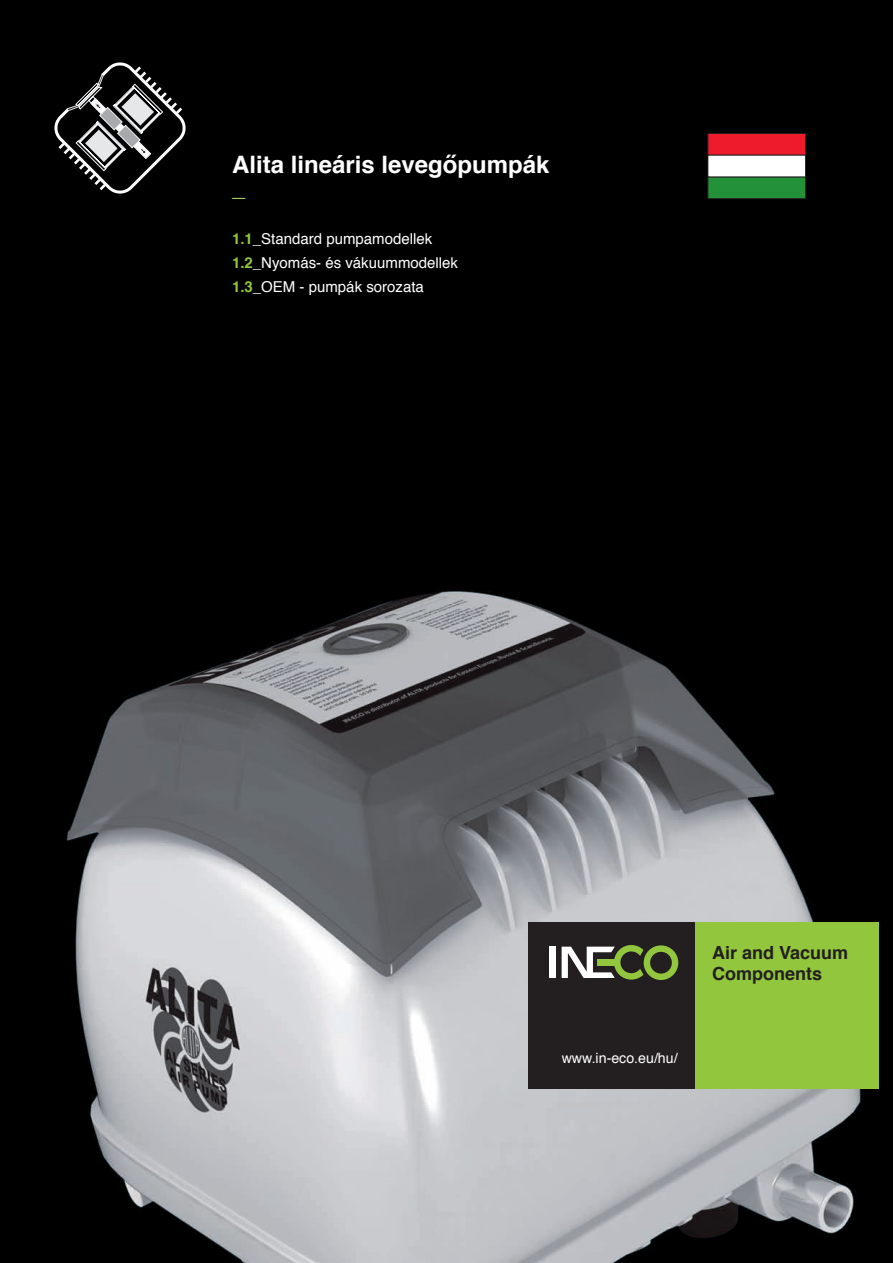
<style>
.page{position:relative;width:893px;height:1263px;background:#000001}
.page>*{position:absolute;margin:0;border:0;box-sizing:border-box;transform-origin:0 0}
.t1{font:700 24px "Helvetica";color:#fff}
.t2{font:700 24px "Helvetica";color:#99cd65}
.t3{font:700 18px "Helvetica";color:#231f20}
.t4{font:15px "Helvetica";color:#fff}
.t5{font:14.25px "Helvetica";color:#fff}
.s1{font-weight:700;color:#92c73d}
</style>
<div class="page">
<img style="left:66px;top:133px;width:813px;height:1130px">
<div style="left:528px;top:921px;width:167px;height:167px;background:#231f20"></div>
<div style="left:549px;top:947px;width:6px;height:31px;background:#fff"></div>
<svg style="left:562px;top:945px;width:117px;height:35px"></svg>
<div style="left:695px;top:921px;width:183px;height:167px;background:#92c73d"></div>
<svg style="left:54px;top:62px;width:136px;height:136px"></svg>
<div style="left:708px;top:133px;width:97px;height:22px;background:#ee1b2c"></div>
<div style="left:708px;top:133px;width:98px;height:22px;border:1px solid #231f20"></div>
<div style="left:708px;top:177px;width:97px;height:22px;background:#23913a"></div>
<div style="left:708px;top:177px;width:98px;height:22px;border:1px solid #231f20"></div>
<div style="left:708px;top:155px;width:97px;height:22px;background:#fff"></div>
<p class="t1" style="left:232px;top:145px;width:319px">Alita lineáris levegőpumpák</p>
<p class="t2" style="left:232px;top:169px;width:15px">_</p>
<p class="t4" style="left:232px;top:227px;width:202px"><span class="s1">1.1</span>_Standard pumpamodellek</p>
<p class="t4" style="left:232px;top:251px;width:227px"><span class="s1">1.2</span>_Nyomás- és vákuummodellek</p>
<p class="t4" style="left:232px;top:275px;width:193px"><span class="s1">1.3</span>_OEM - pumpák sorozata</p>
<p class="t5" style="left:562px;top:1047px;width:117px">www.in-eco.eu/hu/</p>
<p class="t3" style="left:712px;top:938px;width:138px">Air and Vacuum</p>
<p class="t3" style="left:712px;top:959px;width:112px">Components</p>
</div>
